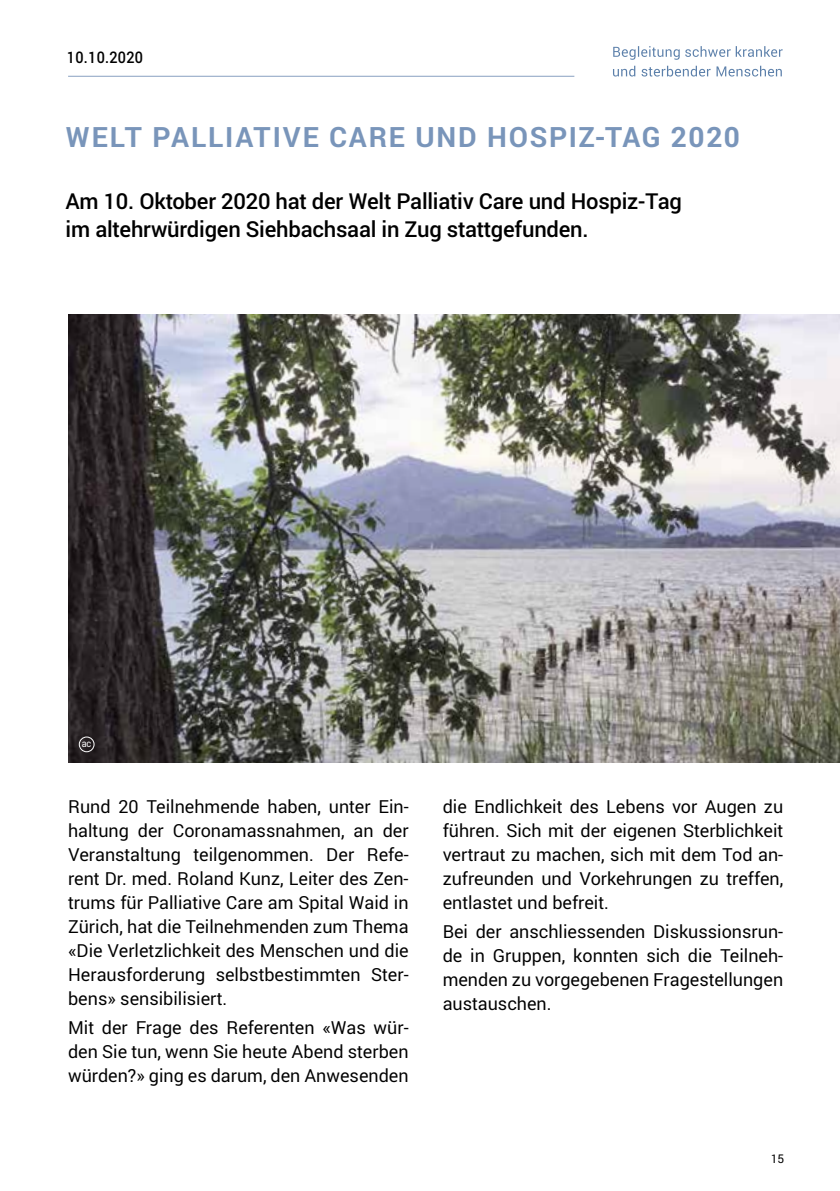
<style>
.page{position:relative;width:840px;height:1191px;background:#fff}
.page>*{position:absolute;margin:0;border:0;box-sizing:border-box;transform-origin:0 0}
.t1{font:700 28px "Roboto";letter-spacing:.06em;color:#7995ba}
.t2{font:500 22px/28px "Roboto";letter-spacing:-.01em;color:#000}
.t3{font:18px/24px "Roboto";color:#000;text-align:justify}
.t4{font:500 16px "Roboto";letter-spacing:.02em;color:#000;scale:.9 1}
.t5{font:12px "Roboto";color:#000}
.t6{font:10px "Roboto";color:#fff;scale:.9 1}
</style>
<div class="page">
<img style="left:68px;top:315px;width:771px;height:448px">
<hr style="left:68px;top:76px;width:506px;height:1px;background:#88a0c1">
<svg style="left:613px;top:66px;width:168px;height:11px"></svg>
<svg style="left:613px;top:46px;width:169px;height:14px"></svg>
<div style="left:79px;top:736px;width:15px;height:16px;border:1px solid #fff;border-radius:50%"></div>
<p class="t4" style="left:67px;top:46px;width:86px">10.10.2020</p>
<h1 class="t1" style="left:66px;top:118px;width:675px">WELT PALLIATIVE CARE UND HOSPIZ-TAG 2020</h1>
<p class="t2" style="left:66px;top:186px;width:617px">Am 10. Oktober 2020 hat der Welt Palliativ Care und Hospiz-Tag im altehrwürdigen Siehbachsaal in Zug stattgefunden.</p>
<p class="t6" style="left:82px;top:736px;width:12px">ac</p>
<p class="t3" style="left:68px;top:793px;width:342px">Rund 20 Teilnehmende haben, unter Ein&shy;haltung der Coronamassnahmen, an der Veranstaltung teilgenommen. Der Refe&shy;rent Dr. med. Roland Kunz, Leiter des Zen&shy;trums für Palliative Care am Spital Waid in Zürich, hat die Teilnehmenden zum Thema «Die Verletzlichkeit des Menschen und die Herausforderung selbstbestimmten Ster&shy;bens» sensibilisiert.</p>
<p class="t3" style="left:68px;top:1015px;width:342px">Mit der Frage des Referenten «Was wür&shy;den Sie tun, wenn Sie heute Abend sterben würden?» ging es darum, den Anwesenden</p>
<p class="t3" style="left:442px;top:793px;width:342px">die Endlichkeit des Lebens vor Augen zu führen. Sich mit der eigenen Sterblichkeit vertraut zu machen, sich mit dem Tod an&shy;zufreunden und Vorkehrungen zu treffen, entlastet und befreit.</p>
<p class="t3" style="left:442px;top:919px;width:342px">Bei der anschliessenden Diskussionsrun&shy;de in Gruppen, konnten sich die Teilneh&shy;menden zu vorgegebenen Fragestellungen austauschen.</p>
<p class="t5" style="left:770px;top:1150px;width:15px">15</p>
</div>
